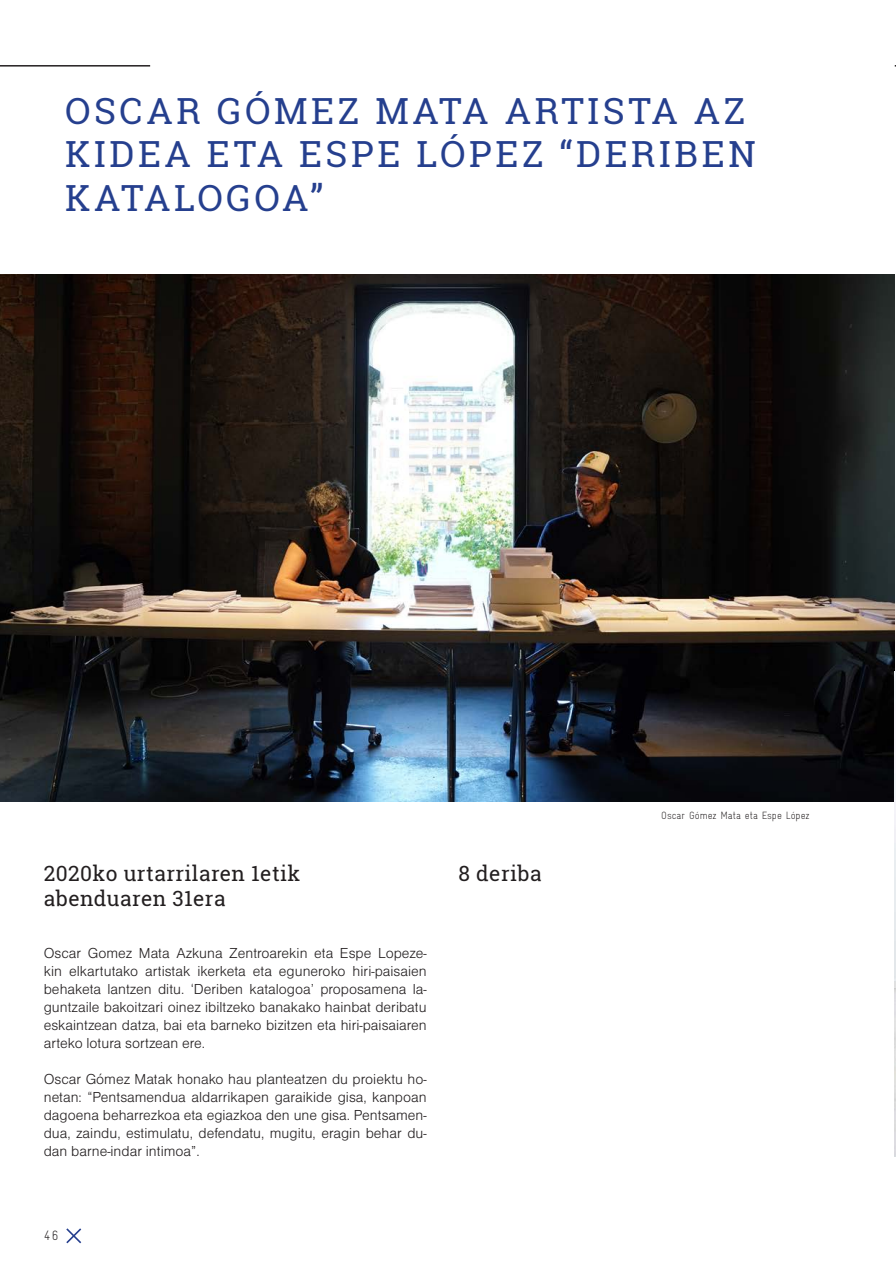
<style>
.page{position:relative;width:896px;height:1266px;background:#fff}
.page>*{position:absolute;margin:0;border:0;box-sizing:border-box;transform-origin:0 0}
.t1{font:36px/43.2px "Roboto Slab";letter-spacing:.1em;color:#253f8e}
.t2{font:21px/25.2px "Roboto Slab";letter-spacing:.02em;color:#231f20}
.t3{font:15px/18px "Nimbus Sans DOT Ligh";color:#231f20;text-align:justify}
.t4{font:13.5px "Alhondiga Bilbao Light Condensed L";color:#231f20}
.t5{font:10.5px "Alhondiga Bilbao Light Condensed L";color:#231f20}
</style>
<div class="page">
<svg style="left:66px;top:1228px;width:16px;height:16px"></svg>
<hr style="left:0;top:65px;width:150px;height:2px;background:#231f20">
<img style="left:0;top:274px;width:894px;height:527px">
<img style="left:894px;top:671px;width:1px;height:485px">
<h1 class="t1" style="left:65px;top:89px;width:692px">OSCAR GÓMEZ MATA ARTISTA AZ<br>KIDEA ETA ESPE LÓPEZ “DERIBEN<br>KATALOGOA”</h1>
<h2 class="t2" style="left:44px;top:860px;width:258px">2020ko urtarrilaren 1etik abenduaren 31era</h2>
<h2 class="t2" style="left:458px;top:860px;width:84px">8 deriba</h2>
<p class="t3" style="left:44px;top:944px;width:384px">Oscar Gomez Mata Azkuna Zentroarekin eta Espe Lopeze&shy;kin elkartutako artistak ikerketa eta eguneroko hiri-paisaien behaketa lantzen ditu. ‘Deriben katalogoa’ proposamena la&shy;guntzaile bakoitzari oinez ibiltzeko banakako hainbat deribatu eskaintzean datza, bai eta barneko bizitzen eta hiri-paisaiaren arteko lotura sortzean ere.</p>
<p class="t3" style="left:44px;top:1070px;width:384px">Oscar Gómez Matak honako hau planteatzen du proiektu ho&shy;netan: “Pentsamendua aldarrikapen garaikide gisa, kanpoan dagoena beharrezkoa eta egiazkoa den une gisa. Pentsamen&shy;dua, zaindu, estimulatu, defendatu, mugitu, eragin behar du&shy;dan barne-indar intimoa”.</p>
<p class="t4" style="left:44px;top:1228px;width:16px">46</p>
<p class="t5" style="left:661px;top:809px;width:150px">Oscar Gómez Mata eta Espe López</p>
</div>
